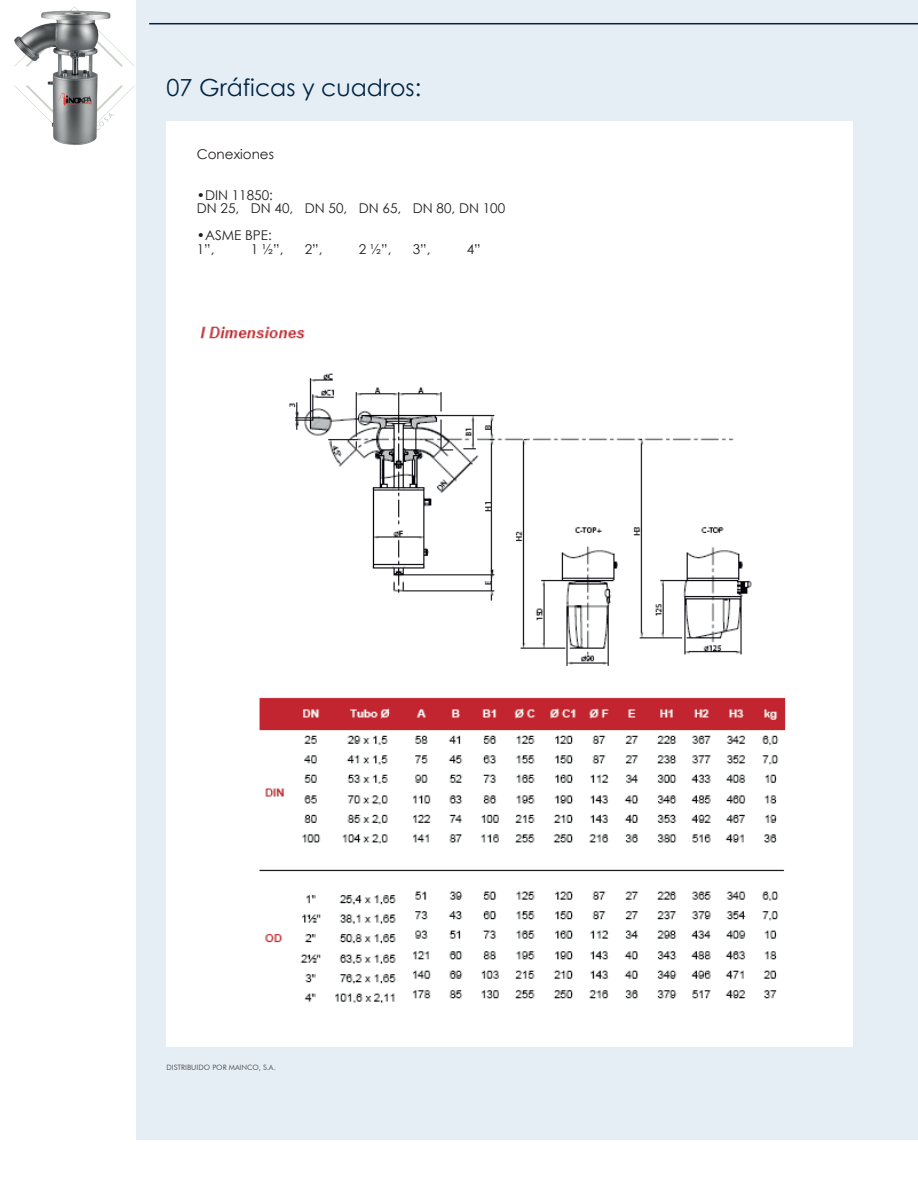
<style>
.page{position:relative;width:918px;height:1188px;background:#fff}
.page>*{position:absolute;margin:0;border:0;box-sizing:border-box;transform-origin:0 0}
.t1{font:23.55px "Century Gothic";color:#002644}
.t2{font:13.5px/13.5px "Century Gothic";color:#231f20}
.t3{font:7.35px "Futura BT";color:#545758}
</style>
<div class="page">
<div style="left:136px;top:0;width:782px;height:1140px;background:#e6eef5"></div>
<hr style="left:149px;top:23px;width:769px;height:1px;background:#002644">
<div style="left:166px;top:121px;width:687px;height:926px;background:#fff"></div>
<img style="left:14px;top:6px;width:121px;height:140px">
<img style="left:200px;top:326px;width:586px;height:677px">
<h1 class="t1" style="left:166px;top:71px;width:256px">07 Gráficas y cuadros:</h1>
<p class="t2" style="left:197px;top:147px;width:79px">Conexiones</p>
<p class="t2" style="left:197px;top:188px;width:310px">•DIN 11850:<br>DN 25, DN 40, DN 50, DN 65, DN 80, DN 100</p>
<p class="t2" style="left:197px;top:228px;width:76px">•ASME BPE:<br>1”,</p>
<p class="t2" style="left:251px;top:242px;width:34px">1 ½”,</p>
<p class="t2" style="left:305px;top:242px;width:19px">2”,</p>
<p class="t2" style="left:359px;top:242px;width:34px">2 ½”,</p>
<p class="t2" style="left:413px;top:242px;width:19px">3”,</p>
<p class="t2" style="left:467px;top:242px;width:16px">4”</p>
<p class="t3" style="left:166px;top:1063px;width:111px">DISTRIBUIDO POR MAINCO, S.A.</p>
</div>
